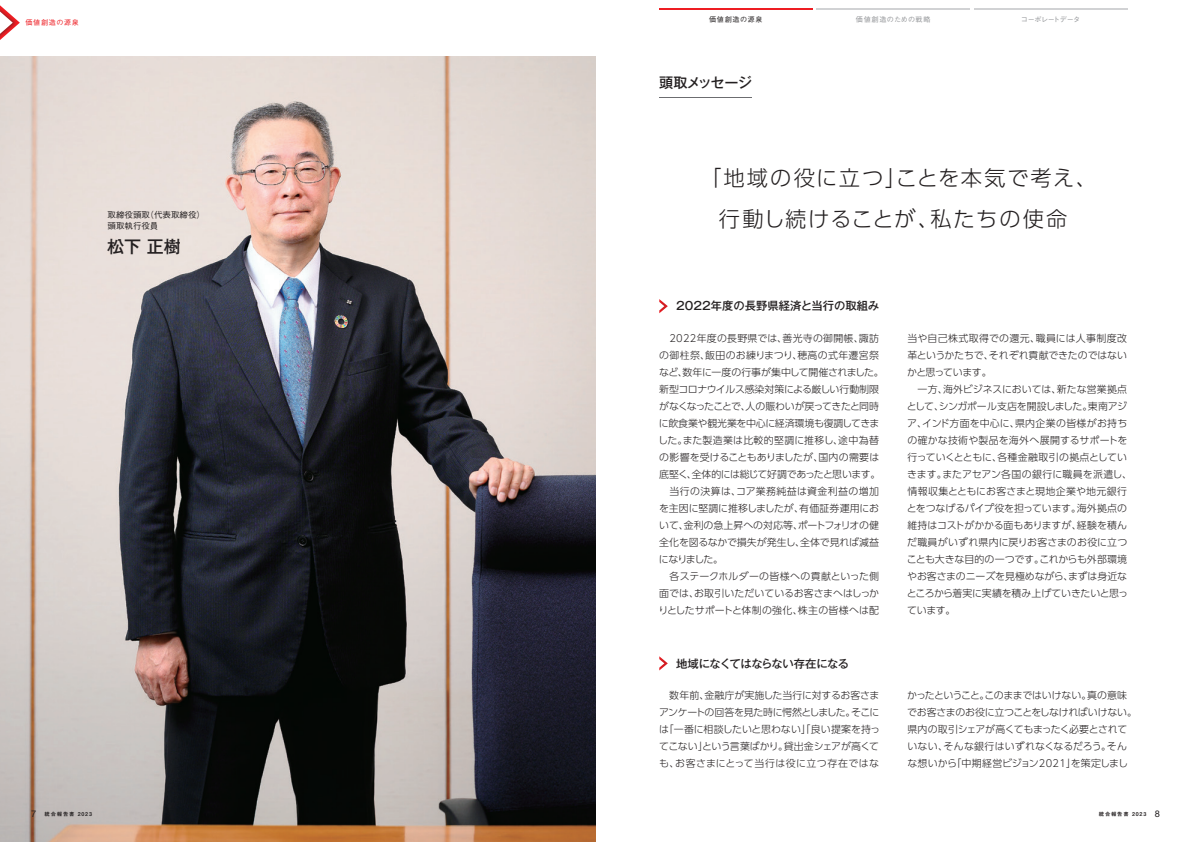
<style>
.page{position:relative;width:1191px;height:842px;background:#fff}
.page>*{position:absolute;margin:0;border:0;box-sizing:border-box;transform-origin:0 0}
.t1{font:300 21.3px/41.1px "UD Shin Go Pro";letter-spacing:.08em;color:#231f20;text-align:center}
.t2{font:500 17px "Gothic MB101 Pr 5";color:#231f20}
.t3{font:500 14.2px "Gothic MB101 Pr 5";letter-spacing:-.05em;color:#231f20}
.t4{font:500 11.3px "Gothic MB101 Pr 5";color:#231f20}
.t5{font:500 11.3px "Gothic MB101 Pr 5";letter-spacing:-.035em;color:#231f20}
.t6{font:300 9.9px/17px "UD Shin Go Pro";letter-spacing:-.005em;color:#231f20}
.t7{font:500 8.5px/11.3px "Gothic BBB Pr 5";color:#231f20}
.t8{font:500 7.1px "Gothic BBB Pr 5";letter-spacing:.07em;color:#939598}
.t9{font:500 7.1px "Gothic BBB Pr 5";letter-spacing:-.05em;color:#939598}
.t10{font:500 7.1px "Gothic BBB Pr 5";letter-spacing:.1em;color:#ee1d23}
.t11{font:500 7.1px "Gothic BBB Pr 5";letter-spacing:.1em;color:#231f20}
.t12{font:5.3px "Midashi Go Pr 5 MB31";letter-spacing:.15em;color:#231f20}
.s1{font-family:"Helvetica Neue LT Std";font-size:9.2px}
</style>
<div class="page">
<img style="left:0;top:57px;width:595px;height:785px">
<svg style="left:659px;top:299px;width:9px;height:14px"></svg>
<svg style="left:659px;top:656px;width:9px;height:14px"></svg>
<hr style="left:659px;top:98px;width:93px;height:1px;background:#6c6d70">
<hr style="left:974px;top:9px;width:153px;height:1px;background:#d1d2d4">
<hr style="left:659px;top:9px;width:153px;height:1px;background:#ee1d23">
<hr style="left:816px;top:9px;width:153px;height:1px;background:#d1d2d4">
<svg style="left:0;top:5px;width:20px;height:35px"></svg>
<p class="t10" style="left:26px;top:17px;width:55px">価値創造の源泉</p>
<p class="t7" style="left:107px;top:208px;width:99px">取締役頭取（代表取締役）頭取執行役員</p>
<h2 class="t2" style="left:107px;top:232px;width:75px">松下 正樹</h2>
<p class="t11" style="left:709px;top:13px;width:55px">価値創造の源泉</p>
<p class="t8" style="left:856px;top:13px;width:76px">価値創造のための戦略</p>
<p class="t9" style="left:1021px;top:13px;width:61px">コーポレートデータ</p>
<h3 class="t3" style="left:659px;top:70px;width:94px">頭取メッセージ</h3>
<h1 class="t1" style="left:700px;top:157px;width:398px">「地域の役に立つ」ことを本気で考え、行動し続けることが、私たちの使命</h1>
<p class="t4" style="left:676px;top:297px;width:204px">2022年度の長野県経済と当行の取組み</p>
<p class="t6" style="left:658px;top:329px;width:227px">　2022年度の長野県では、善光寺の御開帳、諏訪の御柱祭、飯田のお練りまつり、穂高の式年遷宮祭など、数年に一度の行事が集中して開催されました。新型コロナウイルス感染対策による厳しい行動制限がなくなったことで、人の賑わいが戻ってきたと同時に飲食業や観光業を中心に経済環境も復調してきました。また製造業は比較的堅調に推移し、途中為替の影響を受けることもありましたが、国内の需要は底堅く、全体的には総じて好調であったと思います。　当行の決算は、コア業務純益は資金利益の増加を主因に堅調に推移しましたが、有価証券運用において、金利の急上昇への対応等、ポートフォリオの健全化を図るなかで損失が発生し、全体で見れば減益になりました。<br>　各ステークホルダーの皆様への貢献といった側面では、お取引いただいているお客さまへはしっかりとしたサポートと体制の強化、株主の皆様へは配</p>
<p class="t6" style="left:906px;top:329px;width:227px">当や自己株式取得での還元、職員には人事制度改革というかたちで、それぞれ貢献できたのではないかと思っています。<br>　一方、海外ビジネスにおいては、新たな営業拠点として、シンガポール支店を開設しました。東南アジア、インド方面を中心に、県内企業の皆様がお持ちの確かな技術や製品を海外へ展開するサポートを行っていくとともに、各種金融取引の拠点としていきます。またアセアン各国の銀行に職員を派遣し、情報収集とともにお客さまと現地企業や地元銀行とをつなげるパイプ役を担っています。海外拠点の維持はコストがかかる面もありますが、経験を積んだ職員がいずれ県内に戻りお客さまのお役に立つことも大きな目的の一つです。これからも外部環境やお客さまのニーズを見極めながら、まずは身近なところから着実に実績を積み上げていきたいと思っています。</p>
<p class="t5" style="left:676px;top:654px;width:174px">地域になくてはならない存在になる</p>
<p class="t6" style="left:659px;top:686px;width:222px;text-align:justify">　数年前、金融庁が実施した当行に対するお客さまアンケートの回答を見た時に愕然としました。そこには「一番に相談したいと思わない」「良い提案を持ってこない」という言葉ばかり。貸出金シェアが高くても、お客さまにとって当行は役に立つ存在ではな</p>
<p class="t6" style="left:907px;top:686px;width:231px">かったということ。このままではいけない。真の意味でお客さまのお役に立つことをしなければいけない。県内の取引シェアが高くてもまったく必要とされていない、そんな銀行はいずれなくなるだろう。そんな想いから「中期経営ビジョン2021」を策定しまし</p>
<p class="t12" style="left:31px;top:809px;width:62px"><span class="s1">7</span> 統合報告書 2023</p>
<p class="t12" style="left:1099px;top:809px;width:62px">統合報告書 2023 <span class="s1">8</span></p>
</div>
